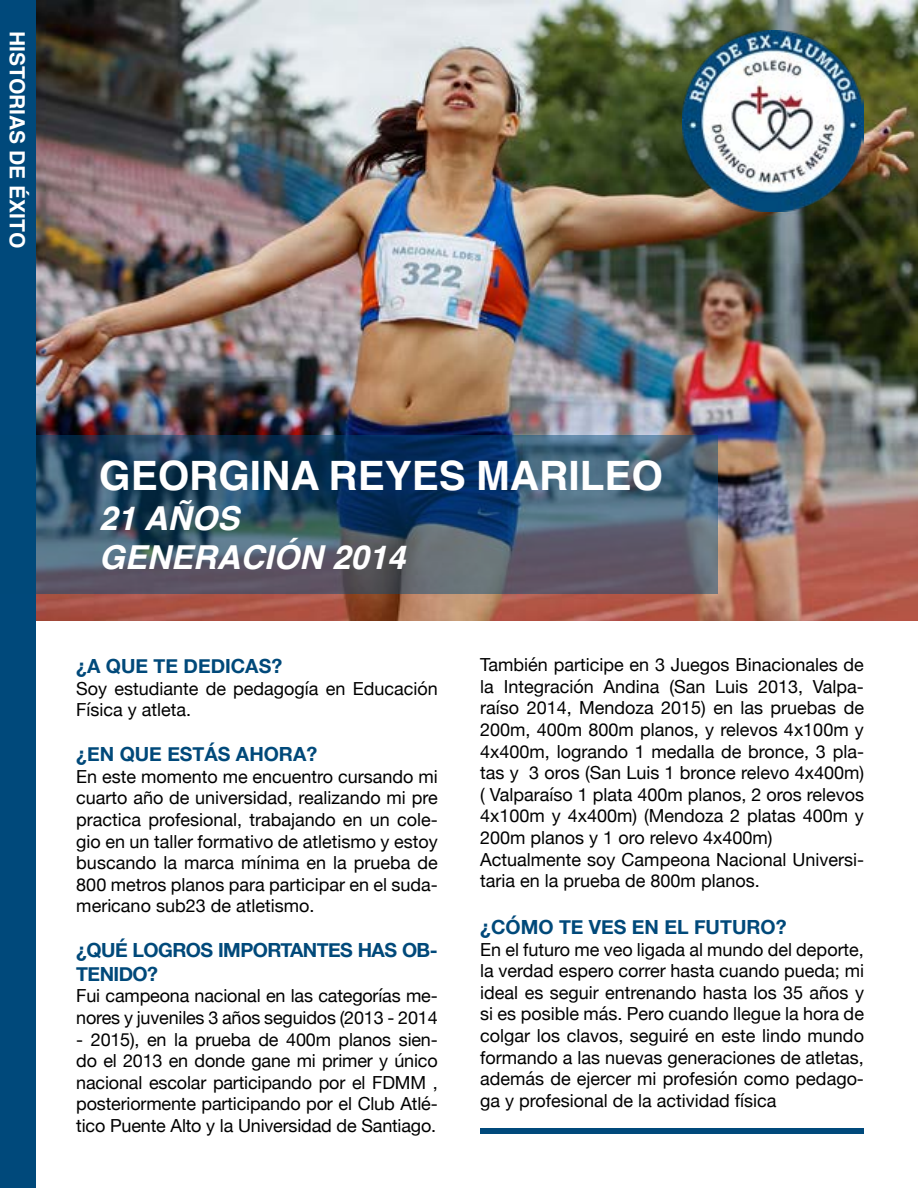
<style>
.page{position:relative;width:918px;height:1188px;background:#fff}
.page>*{position:absolute;margin:0;border:0;box-sizing:border-box;transform-origin:0 0}
.t1{font:700 40.5px "Helvetica";color:#fff}
.t2{font:italic 700 33px/39.6px "Helvetica";color:#fff}
.t3{font:700 21px "Helvetica";color:#fff}
.t4{font:700 19.5px "Helvetica Neue";color:#00497a}
.t5{font:700 19.5px/23.4px "Helvetica Neue";letter-spacing:-.03em;color:#00497a}
.t6{font:18px/21.6px "Helvetica Neue";color:#000}
</style>
<div class="page">
<img style="left:36px;top:0;width:882px;height:621px">
<div style="left:0;top:0;width:36px;height:1188px;background:#00497b"></div>
<img style="left:683px;top:31px;width:181px;height:181px">
<svg style="left:36px;top:435px;width:681px;height:159px;background:#3a5068"></svg>
<div style="left:480px;top:1129px;width:384px;height:5px;background:#00497b"></div>
<p class="t3" style="left:34px;top:31px;width:219px;rotate:90deg">HISTORIAS DE ÉXITO</p>
<h1 class="t1" style="left:99px;top:443px;width:565px">GEORGINA REYES MARILEO</h1>
<h2 class="t2" style="left:99px;top:499px;width:308px">21 AÑOS<br>GENERACIÓN 2014</h2>
<p class="t4" style="left:76px;top:651px;width:207px">¿A QUE TE DEDICAS?</p>
<p class="t6" style="left:76px;top:678px;width:363px">Soy estudiante de pedagogía en Educación<br>Física y atleta.</p>
<p class="t4" style="left:76px;top:739px;width:242px">¿EN QUE ESTÁS AHORA?</p>
<p class="t6" style="left:76px;top:767px;width:363px;text-align:justify">En este momento me encuentro cursando mi cuarto año de universidad, realizando mi pre practica profesional, trabajando en un cole&shy;gio en un taller formativo de atletismo y estoy buscando la marca mínima en la prueba de 800 metros planos para participar en el suda&shy;mericano sub23 de atletismo.</p>
<p class="t5" style="left:76px;top:939px;width:363px">¿QUÉ LOGROS IMPORTANTES HAS OB-<br>TENIDO?</p>
<p class="t6" style="left:76px;top:986px;width:363px">Fui campeona nacional en las categorías me&shy;nores y juveniles 3 años seguidos (2013 - 2014</p>
<p class="t6" style="left:76px;top:1029px;width:363px;text-align:justify">- 2015), en la prueba de 400m planos sien&shy;do el 2013 en donde gane mi primer y único nacional escolar participando por el FDMM , posteriormente participando por el Club Atlé&shy;tico Puente Alto y la Universidad de Santiago.</p>
<p class="t6" style="left:480px;top:655px;width:385px">También participe en 3 Juegos Binacionales de la Integración Andina (San Luis 2013, Valpa&shy;raíso 2014, Mendoza 2015) en las pruebas de 200m, 400m 800m planos, y relevos 4x100m y 4x400m, logrando 1 medalla de bronce, 3 pla&shy;tas y 3 oros (San Luis 1 bronce relevo 4x400m) ( Valparaíso 1 plata 400m planos, 2 oros relevos 4x100m y 4x400m) (Mendoza 2 platas 400m y 200m planos y 1 oro relevo 4x400m)<br>Actualmente soy Campeona Nacional Universi&shy;taria en la prueba de 800m planos.</p>
<p class="t4" style="left:480px;top:912px;width:308px">¿CÓMO TE VES EN EL FUTURO?</p>
<p class="t6" style="left:480px;top:939px;width:385px;text-align:justify">En el futuro me veo ligada al mundo del deporte, la verdad espero correr hasta cuando pueda; mi ideal es seguir entrenando hasta los 35 años y si es posible más. Pero cuando llegue la hora de colgar los clavos, seguiré en este lindo mundo formando a las nuevas generaciones de atletas, además de ejercer mi profesión como pedago&shy;ga y profesional de la actividad física</p>
</div>
